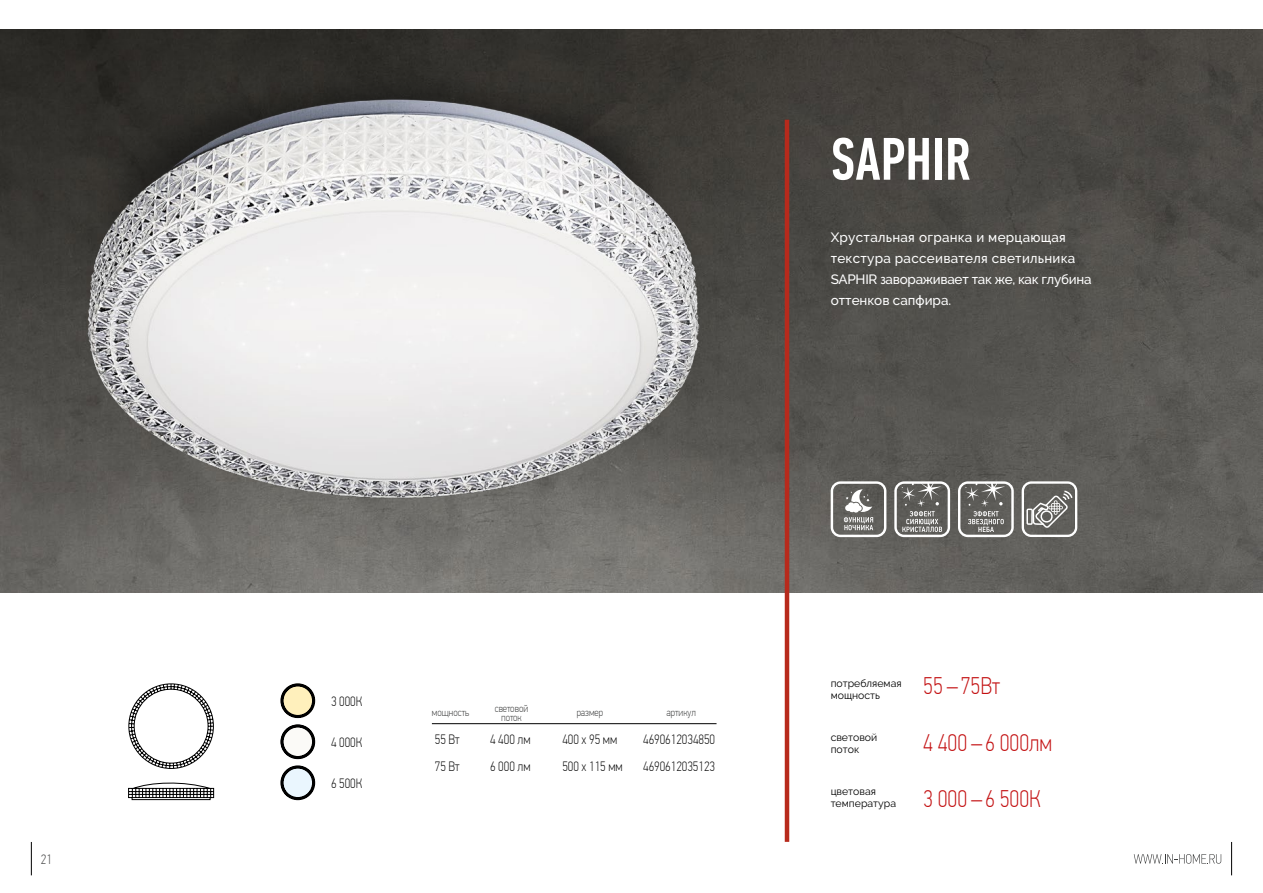
<style>
.page{position:relative;width:1263px;height:893px;background:#fff}
.page>*{position:absolute;margin:0;border:0;box-sizing:border-box;transform-origin:0 0}
.t1{font:500 60px "PF Din Text Comp Pro";color:#fff}
.t2{font:100 24px "PF Din Text Cond Pro";color:#c31011}
.t3{font:500 13.5px/21px "Raleway";letter-spacing:.02em;color:#fff}
.t4{font:100 13.5px "PF Din Text Cond Pro";color:#000}
.t5{font:100 13.5px "PF Din Text Cond Pro";color:#3a3b3b}
.t6{font:10.5px/12px "Raleway";color:#000}
.t7{font:100 10.5px/9px "PF Din Text Cond Pro";color:#3a3b3b;text-align:center}
</style>
<div class="page">
<img style="left:789px;top:30px;width:474px;height:562px">
<hr style="left:1231px;top:842px;width:1px;height:33px;background:#000">
<hr style="left:31px;top:842px;width:1px;height:33px;background:#000">
<svg style="left:1134px;top:854px;width:87px;height:10px"></svg>
<hr style="left:785px;top:120px;width:4px;height:722px;background:#b72a1c">
<img style="left:0;top:30px;width:789px;height:562px">
<svg style="left:128px;top:683px;width:86px;height:117px"></svg>
<svg style="left:281px;top:684px;width:34px;height:34px"></svg>
<svg style="left:281px;top:725px;width:34px;height:34px"></svg>
<svg style="left:281px;top:766px;width:34px;height:34px"></svg>
<hr style="left:432px;top:723px;width:284px;height:1px;background:#000">
<svg style="left:1022px;top:481px;width:55px;height:56px"></svg>
<svg style="left:831px;top:481px;width:55px;height:56px"></svg>
<svg style="left:894px;top:481px;width:56px;height:56px"></svg>
<svg style="left:958px;top:481px;width:56px;height:56px"></svg>
<p class="t5" style="left:41px;top:851px;width:13px">21</p>
<h1 class="t1" style="left:831px;top:124px;width:142px">SAPHIR</h1>
<p class="t3" style="left:831px;top:227px;width:262px">Хрустальная огранка и мерцающая текстура рассеивателя светильника<br>SAPHIR завораживает так же, как глубина оттенков сапфира.</p>
<p class="t4" style="left:331px;top:694px;width:33px">3 000К</p>
<p class="t4" style="left:331px;top:734px;width:33px">4 000К</p>
<p class="t4" style="left:331px;top:775px;width:33px">6 500К</p>
<p class="t7" style="left:495px;top:703px;width:35px">световой поток</p>
<p class="t7" style="left:432px;top:708px;width:39px">мощность</p>
<p class="t7" style="left:666px;top:708px;width:31px">артикул</p>
<p class="t7" style="left:577px;top:708px;width:28px">размер</p>
<p class="t4" style="left:435px;top:731px;width:26px">55 Вт</p>
<p class="t4" style="left:490px;top:731px;width:42px">4 400 лм</p>
<p class="t4" style="left:562px;top:731px;width:56px">400 х 95 мм</p>
<p class="t4" style="left:643px;top:731px;width:73px">4690612034850</p>
<p class="t4" style="left:435px;top:759px;width:26px">75 Вт</p>
<p class="t4" style="left:490px;top:759px;width:42px">6 000 лм</p>
<p class="t4" style="left:562px;top:759px;width:62px">500 х 115 мм</p>
<p class="t4" style="left:643px;top:759px;width:73px">4690612035123</p>
<p class="t6" style="left:831px;top:677px;width:72px">потребляемая мощность</p>
<p class="t6" style="left:831px;top:731px;width:48px">световой поток</p>
<p class="t6" style="left:831px;top:785px;width:67px">цветовая температура</p>
<h2 class="t2" style="left:923px;top:672px;width:78px">55 – 75Вт</h2>
<h2 class="t2" style="left:923px;top:729px;width:130px">4 400 – 6 000лм</h2>
<h2 class="t2" style="left:923px;top:785px;width:119px">3 000 – 6 500К</h2>
</div>
